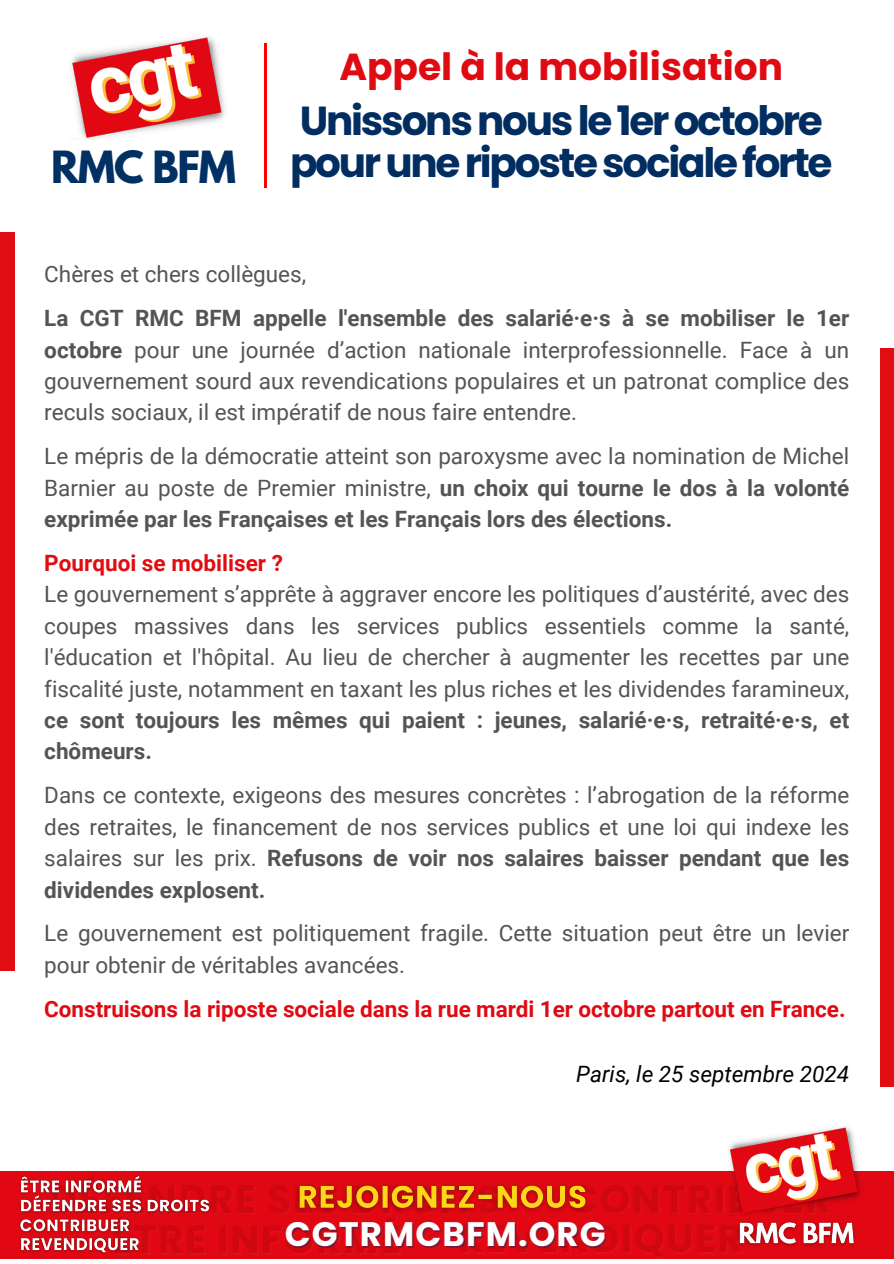
<style>
.page{position:relative;width:894px;height:1264px;background:#fff}
.page>*{position:absolute;margin:0;border:0;box-sizing:border-box;transform-origin:0 0}
.t1{font:700 40.5px/41.7px "Poppins";letter-spacing:-.055em;color:#012d60}
.t2{font:700 39.3px "League Spartan";letter-spacing:-.025em;color:#013062}
.t3{font:700 37.65px "Poppins";color:#e00b12}
.t4{font:700 33.9px "Poppins";letter-spacing:.035em;color:#fff}
.t5{font:22.5px/31.3px "Roboto";color:#545454;text-align:justify}
.t6{font:700 22.5px "Roboto";letter-spacing:-.005em;color:#e00b12}
.t7{font:italic 22.5px "Roboto";color:#000}
.s1{font-weight:700}
.s2{font-weight:700;color:#e00d12}
.s3{font-size:39.3px;color:#000}
.s4{font-size:39.3px;color:rgb(255 254 254/.4)}
.s5{color:rgb(0 48 98/.4)}
</style>
<div class="page">
<div style="left:0;top:232px;width:15px;height:738px;background:#e00d12"></div>
<hr style="left:265px;top:43px;width:2px;height:144px;background:#f00">
<img style="left:71px;top:37px;width:154px;height:102px">
<div style="left:0;top:1171px;width:893px;height:88px;background:#e20813"></div>
<img style="left:20px;top:1175px;width:122px;height:16px">
<img style="left:20px;top:1191px;width:190px;height:23px">
<img style="left:19px;top:1212px;width:116px;height:20px">
<img style="left:20px;top:1232px;width:120px;height:22px">
<img style="left:297px;top:1184px;width:291px;height:28px">
<img style="left:729px;top:1127px;width:132px;height:88px">
<img style="left:738px;top:1221px;width:118px;height:26px">
<div style="left:880px;top:348px;width:13px;height:739px;background:#e00d12"></div>
<h2 class="t2" style="left:51px;top:147px;width:186px">RMC BFM</h2>
<h4 class="t3" style="left:339px;top:40px;width:445px">Appel à la mobilisation</h4>
<h5 class="t1" style="left:290px;top:100px;width:544px">Unissons nous le 1er octobre pour une riposte sociale forte</h5>
<p class="t5" style="left:44px;top:259px;width:263px">Chères et chers collègues,</p>
<h2 class="t5" style="left:44px;top:303px;width:806px"><span class="s1">La CGT RMC BFM appelle l'ensemble des salarié·e·s à se mobiliser le 1er octobre</span> pour une journée d’action nationale interprofessionnelle. Face à un gouvernement sourd aux revendications populaires et un patronat complice des reculs sociaux, il est impératif de nous faire entendre.</h2>
<h2 class="t5" style="left:44px;top:441px;width:806px">Le mépris de la démocratie atteint son paroxysme avec la nomination de Michel Barnier au poste de Premier ministre, <span class="s1">un choix qui tourne le dos à la volonté exprimée par les Françaises et les Français lors des élections.</span></h2>
<h5 class="t5" style="left:44px;top:547px;width:806px;text-align:left"><span class="s2">Pourquoi se mobiliser ?<br></span>Le gouvernement s’apprête à aggraver encore les politiques d’austérité, avec des coupes massives dans les services publics essentiels comme la santé, l'éducation et l'hôpital. Au lieu de chercher à augmenter les recettes par une fiscalité juste, notamment en taxant les plus riches et les dividendes faramineux, <span class="s1">ce sont toujours les mêmes qui paient : jeunes, salarié·e·s, retraité·e·s, et chômeurs.</span></h5>
<h5 class="t5" style="left:44px;top:780px;width:806px">Dans ce contexte, exigeons des mesures concrètes : l’abrogation de la réforme des retraites, le financement de nos services publics et une loi qui indexe les salaires sur les prix. <span class="s1">Refusons de voir nos salaires baisser pendant que les dividendes explosent.</span></h5>
<h5 class="t5" style="left:44px;top:918px;width:806px">Le gouvernement est politiquement fragile. Cette situation peut être un levier pour obtenir de véritables avancées.</h5>
<h5 class="t6" style="left:44px;top:995px;width:802px">Construisons la riposte sociale dans la rue mardi 1er octobre partout en France.</h5>
<h5 class="t7" style="left:576px;top:1060px;width:274px">Paris, le 25 septembre 2024</h5>
<h5 class="t4" style="left:285px;top:1210px;width:460px">CGTRMCB<span class="s3">R</span>F<span class="s4">E</span><span class="s5">M</span><span class="s3">V</span>.O<span class="s3">E</span>R<span class="s3">N</span>G<span class="s3">DIQUER</span></h5>
</div>
